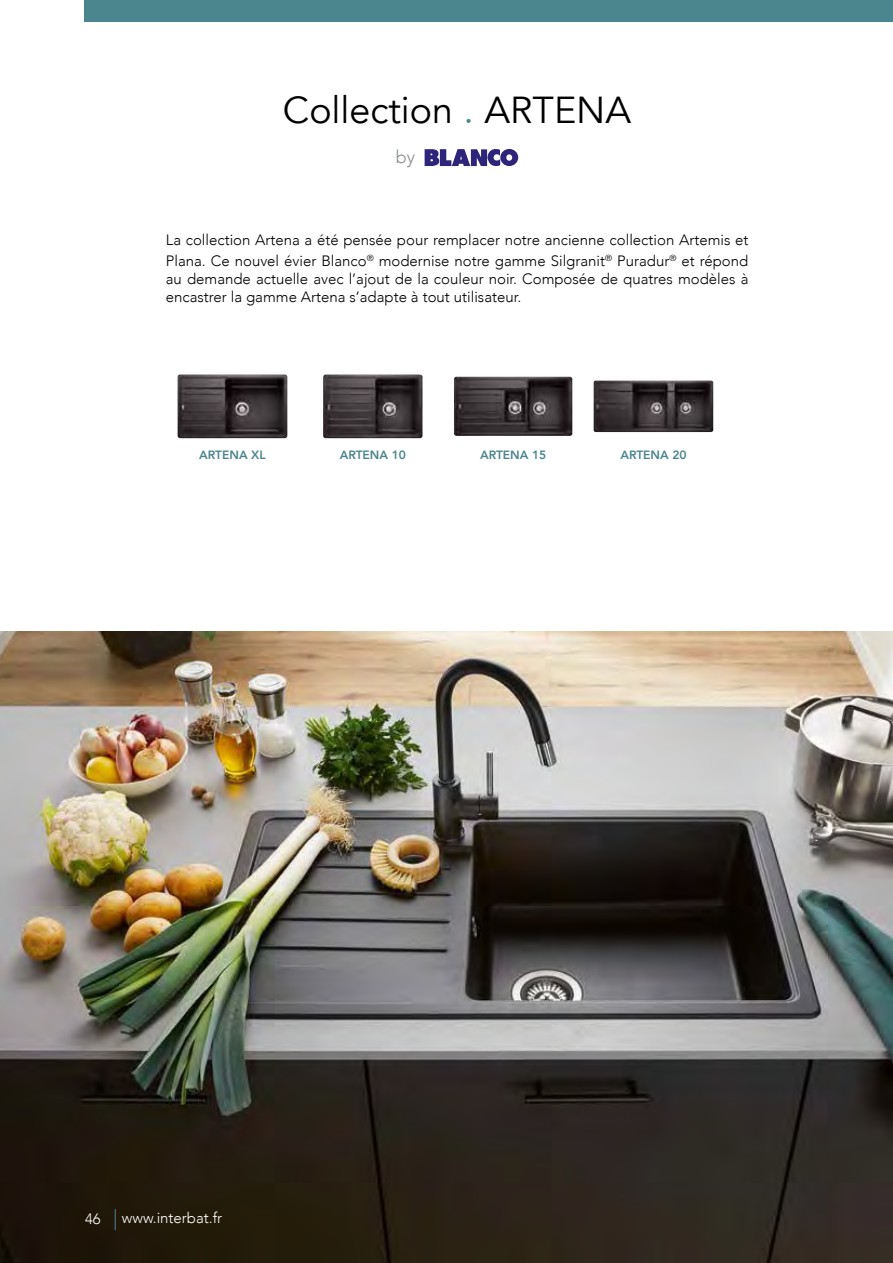
<style>
.page{position:relative;width:893px;height:1263px;background:#fff}
.page>*{position:absolute;margin:0;border:0;box-sizing:border-box;transform-origin:0 0}
.t1{font:37.5px "Avenir";color:#000}
.t2{font:300 18px "Avenir";color:#898d8e}
.t3{font:300 15px/21px "Avenir";color:#000}
.t4{font:300 15px "Avenir";color:#fff}
.t5{font:800 12px "Avenir";color:#4b858e}
.s1{color:#4b858e}
</style>
<div class="page">
<img style="left:0;top:631px;width:893px;height:632px">
<svg style="left:115px;top:1209px;width:1px;height:21px"></svg>
<div style="left:85px;top:0;width:808px;height:21px;background:#4b858e"></div>
<svg style="left:425px;top:149px;width:93px;height:17px"></svg>
<img style="left:178px;top:374px;width:109px;height:64px">
<img style="left:323px;top:374px;width:99px;height:64px">
<img style="left:454px;top:377px;width:118px;height:59px">
<img style="left:594px;top:380px;width:119px;height:52px">
<h1 class="t1" style="left:283px;top:87px;width:350px">Collection <span class="s1">.</span> ARTENA</h1>
<p class="t2" style="left:396px;top:146px;width:21px">by</p>
<p class="t3" style="left:166px;top:229px;width:584px">La collection Artena a été pensée pour remplacer notre ancienne collection Artemis et<br>Plana. Ce nouvel évier Blanco<sup>®</sup> modernise notre gamme Silgranit<sup>®</sup> Puradur<sup>®</sup> et répond</p>
<p class="t3" style="left:166px;top:270px;width:584px;line-height:18px">au demande actuelle avec l’ajout de la couleur noir. Composée de quatres modèles à encastrer la gamme Artena s’adapte à tout utilisateur.</p>
<p class="t5" style="left:199px;top:446px;width:68px">ARTENA XL</p>
<p class="t5" style="left:340px;top:446px;width:68px">ARTENA 10</p>
<p class="t5" style="left:480px;top:446px;width:68px">ARTENA 15</p>
<p class="t5" style="left:620px;top:446px;width:68px">ARTENA 20</p>
<p class="t4" style="left:85px;top:1210px;width:17px">46</p>
<p class="t4" style="left:122px;top:1209px;width:102px">www.interbat.fr</p>
</div>
